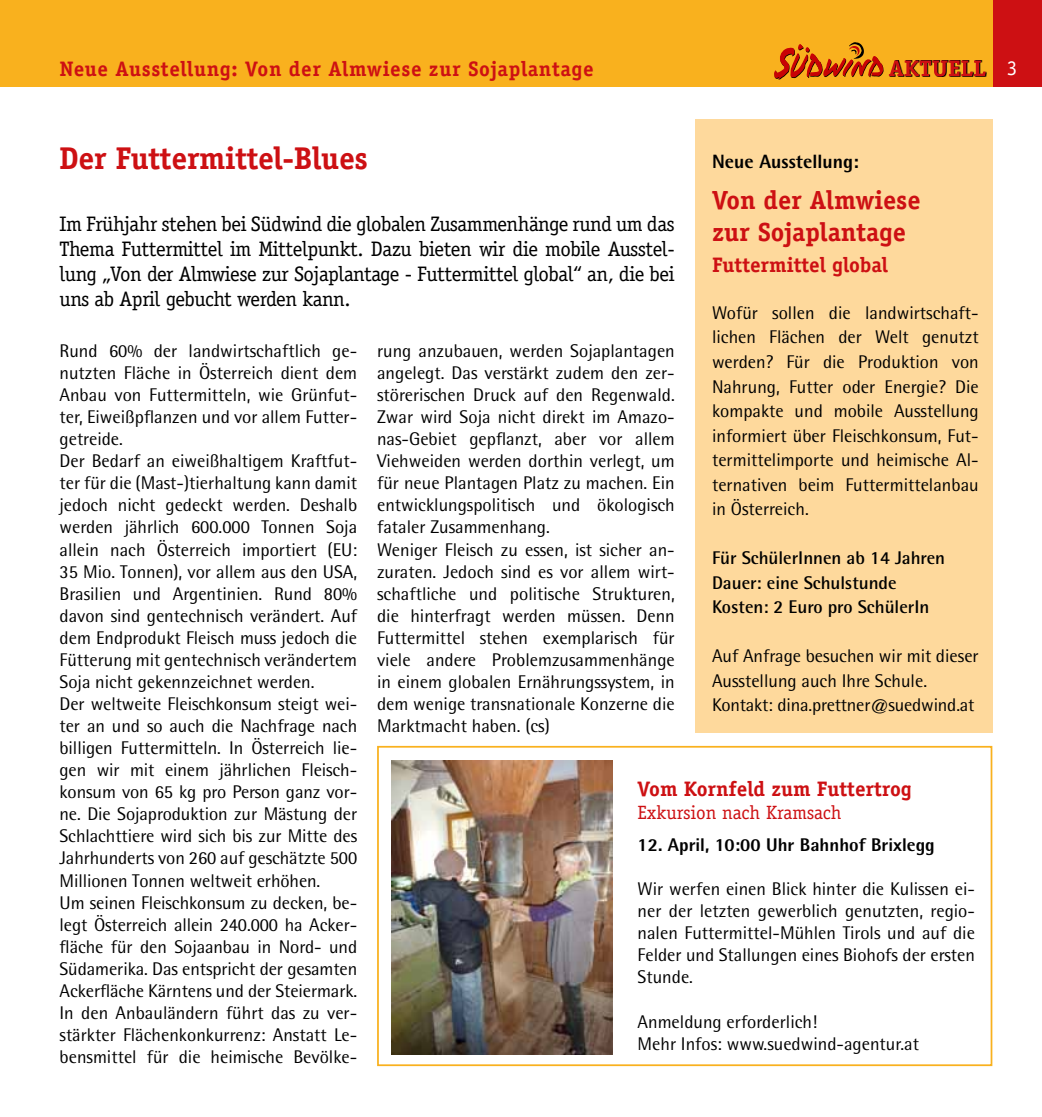
<style>
.page{position:relative;width:1042px;height:1117px;background:#fff}
.page>*{position:absolute;margin:0;border:0;box-sizing:border-box;transform-origin:0 0}
.t1{font:700 31.5px "Officina Serif";letter-spacing:-.01em;color:#cd1013}
.t2{font:700 26.25px/31.5px "Officina Serif";color:#cd1013}
.t3{font:21px/25.2px "Officina Serif";letter-spacing:-.025em;color:#000;text-align:justify}
.t4{font:700 21px "Officina Serif";letter-spacing:.03em;color:#cd1013}
.t5{font:21px "Officina Serif";color:#fff}
.t6{font:19.25px "Officina Serif";color:#cd1013}
.t7{font:800 19.25px "Rotis Semi Sans";color:#000}
.t8{font:18.38px/22.1px "Rotis Semi Sans";color:#000}
.t9{font:700 18.38px/24.5px "Rotis Semi Sans";color:#000}
.t10{font:800 18.38px "Rotis Semi Sans";color:#000}
</style>
<div class="page">
<div style="left:992px;top:0;width:50px;height:87px;background:#cd1013"></div>
<div style="left:0;top:0;width:992px;height:87px;background:#f9b11e"></div>
<svg style="left:890px;top:71px;width:97px;height:6px"></svg>
<svg style="left:889px;top:60px;width:97px;height:16px"></svg>
<svg style="left:774px;top:42px;width:109px;height:37px"></svg>
<div style="left:377px;top:745px;width:615px;height:320px;border:2px solid #f9b11e"></div>
<div style="left:694px;top:119px;width:298px;height:613px;background:#fed99c"></div>
<img style="left:392px;top:760px;width:220px;height:294px">
<p class="t4" style="left:60px;top:56px;width:535px">Neue Ausstellung: Von der Almwiese zur Sojaplantage</p>
<p class="t5" style="left:1006px;top:56px;width:12px">3</p>
<h1 class="t1" style="left:60px;top:138px;width:310px">Der Futtermittel-Blues</h1>
<p class="t7" style="left:712px;top:149px;width:148px">Neue Ausstellung:</p>
<h2 class="t2" style="left:712px;top:184px;width:210px">Von der Almwiese zur Sojaplantage</h2>
<p class="t4" style="left:712px;top:252px;width:178px">Futtermittel global</p>
<p class="t8" style="left:712px;top:300px;width:268px;line-height:24.5px;text-align:justify">Wofür sollen die landwirtschaft&shy;lichen Flächen der Welt genutzt werden? Für die Produktion von Nahrung, Futter oder Energie? Die kompakte und mobile Ausstellung informiert über Fleischkonsum, Fut&shy;termittelimporte und heimische Al&shy;ternativen beim Futtermittelanbau in Österreich.</p>
<p class="t9" style="left:712px;top:545px;width:234px">Für SchülerInnen ab 14 Jahren<br>Dauer: eine Schulstunde<br>Kosten: 2 Euro pro SchülerIn</p>
<p class="t8" style="left:712px;top:643px;width:268px;line-height:24.5px">Auf Anfrage besuchen wir mit dieser<br>Ausstellung auch Ihre Schule.<br>Kontakt: dina.prettner@suedwind.at</p>
<p class="t3" style="left:60px;top:211px;width:617px">Im Frühjahr stehen bei Südwind die globalen Zusammenhänge rund um das Thema Futtermittel im Mittelpunkt. Dazu bieten wir die mobile Ausstel&shy;lung „Von der Almwiese zur Sojaplantage - Futtermittel global“ an, die bei uns ab April gebucht werden kann.</p>
<p class="t8" style="left:60px;top:339px;width:299px">Rund 60% der landwirtschaftlich ge&shy;nutzten Fläche in Österreich dient dem Anbau von Futtermitteln, wie Grünfut&shy;ter, Eiweißpflanzen und vor allem Futter&shy;getreide.<br>Der Bedarf an eiweißhaltigem Kraftfut&shy;ter für die (Mast-)tierhaltung kann damit jedoch nicht gedeckt werden. Deshalb werden jährlich 600.000 Tonnen Soja allein nach Österreich importiert (EU:<br>35 Mio. Tonnen), vor allem aus den USA, Brasilien und Argentinien. Rund 80% davon sind gentechnisch verändert. Auf dem Endprodukt Fleisch muss jedoch die Fütterung mit gentechnisch verändertem Soja nicht gekennzeichnet werden.<br>Der weltweite Fleischkonsum steigt wei&shy;ter an und so auch die Nachfrage nach billigen Futtermitteln. In Österreich lie&shy;gen wir mit einem jährlichen Fleisch&shy;konsum von 65 kg pro Person ganz vor&shy;ne. Die Sojaproduktion zur Mästung der Schlachttiere wird sich bis zur Mitte des Jahrhunderts von 260 auf geschätzte 500<br>Millionen Tonnen weltweit erhöhen.<br>Um seinen Fleischkonsum zu decken, be&shy;legt Österreich allein 240.000 ha Acker&shy;fläche für den Sojaanbau in Nord- und Südamerika. Das entspricht der gesamten Ackerfläche Kärntens und der Steiermark.<br>In den Anbauländern führt das zu ver&shy;stärkter Flächenkonkurrenz: Anstatt Le&shy;bensmittel für die heimische Bevölke-</p>
<p class="t8" style="left:377px;top:339px;width:299px">rung anzubauen, werden Sojaplantagen angelegt. Das verstärkt zudem den zer&shy;störerischen Druck auf den Regenwald.<br>Zwar wird Soja nicht direkt im Amazo&shy;nas-Gebiet gepflanzt, aber vor allem Viehweiden werden dorthin verlegt, um für neue Plantagen Platz zu machen. Ein entwicklungspolitisch und ökologisch fataler Zusammenhang.<br>Weniger Fleisch zu essen, ist sicher an&shy;zuraten. Jedoch sind es vor allem wirt&shy;schaftliche und politische Strukturen, die hinterfragt werden müssen. Denn Futtermittel stehen exemplarisch für viele andere Problemzusammenhänge in einem globalen Ernährungssystem, in dem wenige transnationale Konzerne die Marktmacht haben. (cs)</p>
<p class="t4" style="left:637px;top:775px;width:276px">Vom Kornfeld zum Futtertrog</p>
<p class="t6" style="left:637px;top:801px;width:205px">Exkursion nach Kramsach</p>
<p class="t10" style="left:637px;top:833px;width:299px">12. April, 10:00 Uhr Bahnhof Brixlegg</p>
<p class="t8" style="left:637px;top:877px;width:339px;text-align:justify">Wir werfen einen Blick hinter die Kulissen ei&shy;ner der letzten gewerblich genutzten, regio&shy;nalen Futtermittel-Mühlen Tirols und auf die Felder und Stallungen eines Biohofs der ersten Stunde.</p>
<p class="t8" style="left:637px;top:1009px;width:283px">Anmeldung erforderlich!<br>Mehr Infos: www.suedwind-agentur.at</p>
</div>
